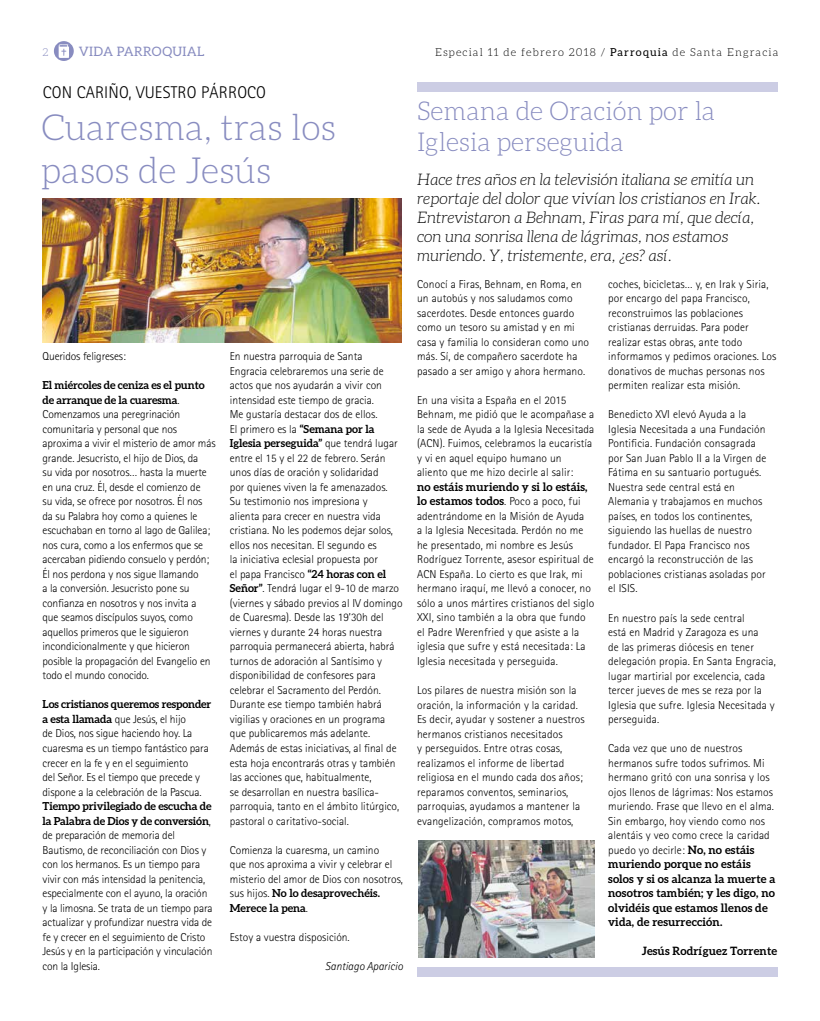
<style>
.page{position:relative;width:820px;height:1021px;background:#fff}
.page>*{position:absolute;margin:0;border:0;box-sizing:border-box;transform-origin:0 0}
.t1{font:300 36px/43.2px "Aleo";color:#888cc0}
.t2{font:300 26px/31.2px "Aleo";color:#888cc0}
.t3{font:300 17px "Rotis Sans Serif";letter-spacing:.01em;color:#000}
.t4{font:italic 300 16px/19px "Aleo";color:#000}
.t5{font:13px "Aleo";letter-spacing:.025em;color:#888cc0}
.t6{font:300 11.5px/14.5px "Rotis Sans Serif";color:#000}
.t7{font:700 11.5px/14.5px "Aleo";letter-spacing:.01em;color:#000}
.t8{font:italic 300 11.5px "Rotis Sans Serif";color:#000}
.t9{font:700 11px/14.5px "Aleo";letter-spacing:-.01em;color:#000}
.t10{font:300 11px "Aleo";letter-spacing:.1em;color:#000}
.t11{font:300 11px "Aleo";color:#888cc0}
.s1{font-weight:400}
.s2{font-family:"Rotis Sans Serif";font-weight:300;font-size:11.5px}
.s3{font-family:"Aleo";font-weight:700;font-size:11px}
.s4{font-family:"Rotis Sans Serif";font-weight:300}
.s5{font-family:"Aleo";font-weight:700}
</style>
<div class="page">
<svg style="left:54px;top:41px;width:20px;height:20px"></svg>
<img style="left:43px;top:198px;width:358px;height:144px">
<div style="left:417px;top:82px;width:360px;height:9px;background:#cccde4"></div>
<img style="left:418px;top:840px;width:176px;height:117px">
<div style="left:417px;top:967px;width:360px;height:9px;background:#cccde4"></div>
<p class="t11" style="left:43px;top:46px;width:7px">2</p>
<p class="t5" style="left:79px;top:44px;width:127px">VIDA PARROQUIAL</p>
<p class="t10" style="left:435px;top:46px;width:344px">Especial 11 de febrero 2018 / <span class="s1">Parroquia</span> de Santa Engracia</p>
<h3 class="t3" style="left:43px;top:82px;width:224px">CON CARIÑO, VUESTRO PÁRROCO</h3>
<h1 class="t1" style="left:41px;top:105px;width:296px">Cuaresma, tras los pasos de Jesús</h1>
<p class="t6" style="left:43px;top:349px;width:85px">Queridos feligreses:</p>
<p class="t9" style="left:43px;top:378px;width:164px">El miércoles de ceniza es el punto de arranque de la cuaresma<span class="s2">.</span></p>
<p class="t6" style="left:43px;top:407px;width:174px">Comenzamos una peregrinación comunitaria y personal que nos aproxima a vivir el misterio de amor más grande. Jesucristo, el hijo de Dios, da<br>su vida por nosotros… hasta la muerte en una cruz. Él, desde el comienzo de<br>su vida, se ofrece por nosotros. Él nos da su Palabra hoy como a quienes le escuchaban en torno al lago de Galilea; nos cura, como a los enfermos que se acercaban pidiendo consuelo y perdón; Él nos perdona y nos sigue llamando<br>a la conversión. Jesucristo pone su confianza en nosotros y nos invita a<br>que seamos discípulos suyos, como aquellos primeros que le siguieron incondicionalmente y que hicieron posible la propagación del Evangelio en todo el mundo conocido.</p>
<p class="t9" style="left:43px;top:697px;width:170px">Los cristianos queremos responder</p>
<p class="t6" style="left:43px;top:711px;width:168px"><span class="s3">a esta llamada</span> que Jesús, el hijo<br>de Dios, nos sigue haciendo hoy. La cuaresma es un tiempo fantástico para crecer en la fe y en el seguimiento<br>del Señor. Es el tiempo que precede y dispone a la celebración de la Pascua.</p>
<p class="t9" style="left:43px;top:798px;width:170px">Tiempo privilegiado de escucha de la Palabra de Dios y de conversión<span class="s2">,</span></p>
<p class="t6" style="left:43px;top:827px;width:171px">de preparación de memoria del Bautismo, de reconciliación con Dios y con los hermanos. Es un tiempo para vivir con más intensidad la penitencia, especialmente con el ayuno, la oración y la limosna. Se trata de un tiempo para actualizar y profundizar nuestra vida de fe y crecer en el seguimiento de Cristo Jesús y en la participación y vinculación con la Iglesia.</p>
<p class="t6" style="left:230px;top:349px;width:155px">En nuestra parroquia de Santa<br>Engracia celebraremos una serie de actos que nos ayudarán a vivir con intensidad este tiempo de gracia.<br>Me gustaría destacar dos de ellos.<br>El primero es la <span class="s3">“Semana por la</span></p>
<p class="t9" style="left:230px;top:436px;width:169px">Iglesia perseguida” <span class="s2">que tendrá lugar</span></p>
<p class="t6" style="left:230px;top:450px;width:174px">entre el 15 y el 22 de febrero. Serán unos días de oración y solidaridad<br>por quienes viven la fe amenazados.<br>Su testimonio nos impresiona y<br>alienta para crecer en nuestra vida cristiana. No les podemos dejar solos, ellos nos necesitan. El segundo es<br>la iniciativa eclesial propuesta por<br>el papa Francisco <span class="s3">“24 horas con el Señor”</span>. Tendrá lugar el 9-10 de marzo (viernes y sábado previos al IV domingo de Cuaresma). Desde las 19’30h del viernes y durante 24 horas nuestra parroquia permanecerá abierta, habrá turnos de adoración al Santísimo y disponibilidad de confesores para celebrar el Sacramento del Perdón.<br>Durante ese tiempo también habrá vigilias y oraciones en un programa que publicaremos más adelante.<br>Además de estas iniciativas, al final de esta hoja encontrarás otras y también las acciones que, habitualmente,<br>se desarrollan en nuestra basílica&shy;parroquia, tanto en el ámbito litúrgico, pastoral o caritativo-social.</p>
<p class="t6" style="left:230px;top:842px;width:174px">Comienza la cuaresma, un camino<br>que nos aproxima a vivir y celebrar el misterio del amor de Dios con nosotros,</p>
<p class="t9" style="left:230px;top:885px;width:151px"><span class="s2">sus hijos.</span> No lo desaprovechéis.<br>Merece la pena<span class="s2">.</span></p>
<p class="t6" style="left:230px;top:929px;width:121px">Estoy a vuestra disposición.</p>
<p class="t8" style="left:325px;top:959px;width:79px">Santiago Aparicio</p>
<h2 class="t2" style="left:417px;top:95px;width:299px">Semana de Oración por la<br>Iglesia perseguida</h2>
<p class="t4" style="left:417px;top:169px;width:344px">Hace tres años en la televisión italiana se emitía un reportaje del dolor que vivían los cristianos en Irak.<br>Entrevistaron a Behnam, Firas para mí, que decía, con una sonrisa llena de lágrimas, nos estamos muriendo. Y, tristemente, era, ¿es? así.</p>
<p class="t6" style="left:417px;top:276px;width:173px">Conocí a Firas, Behnam, en Roma, en un autobús y nos saludamos como sacerdotes. Desde entonces guardo como un tesoro su amistad y en mi casa y familia lo consideran como uno más. Sí, de compañero sacerdote ha pasado a ser amigo y ahora hermano.</p>
<p class="t6" style="left:417px;top:392px;width:179px">En una visita a España en el 2015<br>Behnam, me pidió que le acompañase a la sede de Ayuda a la Iglesia Necesitada (ACN). Fuimos, celebramos la eucaristía y vi en aquel equipo humano un aliento que me hizo decirle al salir:</p>
<p class="t7" style="left:417px;top:479px;width:172px">no estáis muriendo y si lo estáis, lo estamos todos<span class="s4">. Poco a poco, fui</span></p>
<p class="t6" style="left:417px;top:509px;width:179px">adentrándome en la Misión de Ayuda<br>a la Iglesia Necesitada. Perdón no me he presentado, mi nombre es Jesús Rodríguez Torrente, asesor espiritual de ACN España. Lo cierto es que Irak, mi hermano iraquí, me llevó a conocer, no sólo a unos mártires cristianos del siglo XXI, sino también a la obra que fundo el Padre Werenfried y que asiste a la iglesia que sufre y está necesitada: La Iglesia necesitada y perseguida.</p>
<p class="t6" style="left:417px;top:683px;width:169px">Los pilares de nuestra misión son la oración, la información y la caridad.<br>Es decir, ayudar y sostener a nuestros hermanos cristianos necesitados<br>y perseguidos. Entre otras cosas, realizamos el informe de libertad religiosa en el mundo cada dos años; reparamos conventos, seminarios, parroquias, ayudamos a mantener la evangelización, compramos motos,</p>
<p class="t6" style="left:608px;top:277px;width:170px">coches, bicicletas… y, en Irak y Siria, por encargo del papa Francisco, reconstruimos las poblaciones cristianas derruidas. Para poder realizar estas obras, ante todo informamos y pedimos oraciones. Los donativos de muchas personas nos permiten realizar esta misión.</p>
<p class="t6" style="left:608px;top:407px;width:159px">Benedicto XVI elevó Ayuda a la<br>Iglesia Necesitada a una Fundación<br>Pontificia. Fundación consagrada por San Juan Pablo II a la Virgen de<br>Fátima en su santuario portugués.<br>Nuestra sede central está en<br>Alemania y trabajamos en muchos países, en todos los continentes, siguiendo las huellas de nuestro fundador. El Papa Francisco nos encargó la reconstrucción de las poblaciones cristianas asoladas por el ISIS.</p>
<p class="t6" style="left:608px;top:610px;width:169px">En nuestro país la sede central<br>está en Madrid y Zaragoza es una<br>de las primeras diócesis en tener delegación propia. En Santa Engracia, lugar martirial por excelencia, cada tercer jueves de mes se reza por la<br>Iglesia que sufre. Iglesia Necesitada y perseguida.</p>
<p class="t6" style="left:608px;top:741px;width:167px">Cada vez que uno de nuestros hermanos sufre todos sufrimos. Mi hermano gritó con una sonrisa y los ojos llenos de lágrimas: Nos estamos muriendo. Frase que llevo en el alma.<br>Sin embargo, hoy viendo como nos alentáis y veo como crece la caridad puedo yo decirle: <span class="s5">No, no estáis</span></p>
<p class="t7" style="left:608px;top:856px;width:169px">muriendo porque no estáis solos y si os alcanza la muerte a nosotros también; y les digo, no olvidéis que estamos llenos de vida, de resurrección.</p>
<p class="t7" style="left:641px;top:943px;width:137px">Jesús Rodríguez Torrente</p>
</div>
